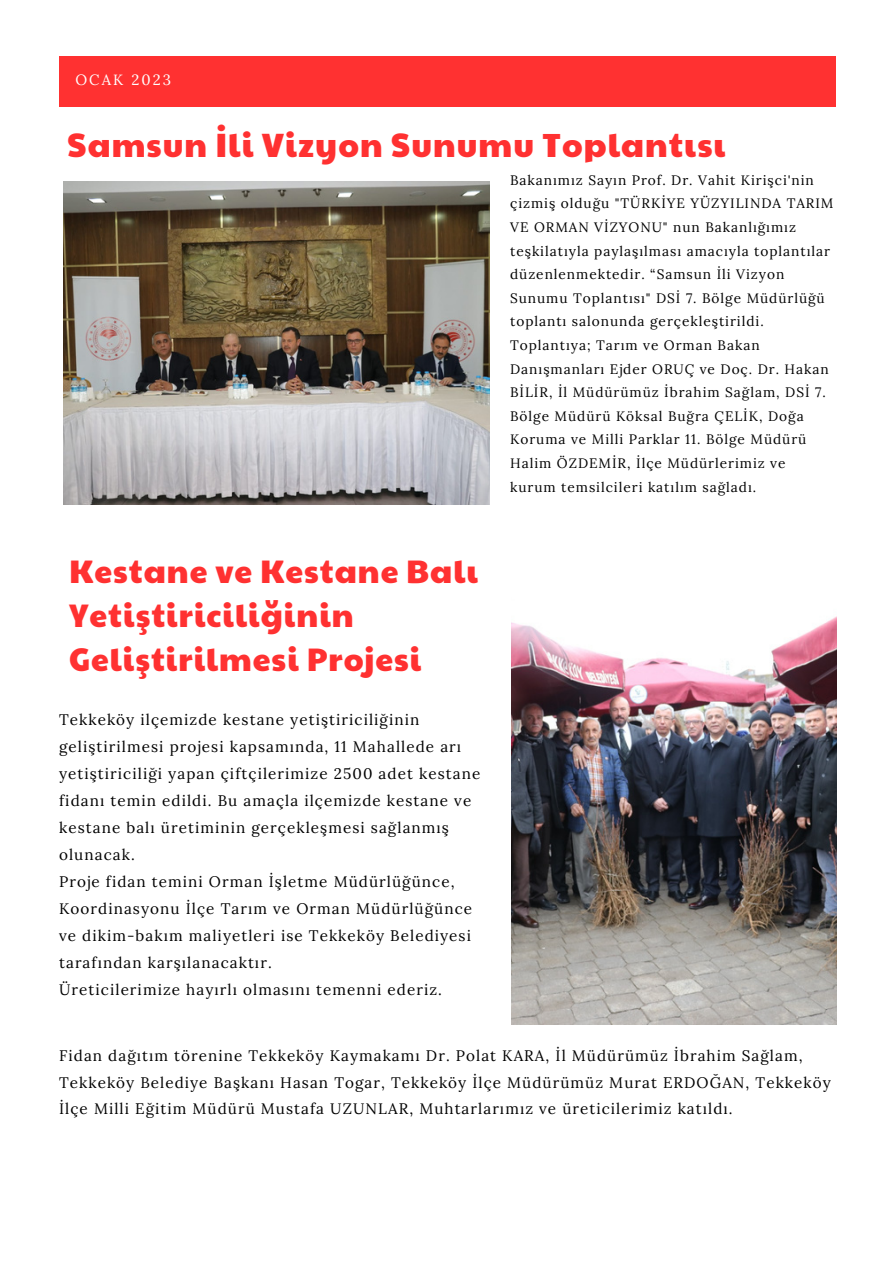
<style>
.page{position:relative;width:893px;height:1264px;background:#fff}
.page>*{position:absolute;margin:0;border:0;box-sizing:border-box;transform-origin:0 0}
.t1{font:33px "Paytone One";letter-spacing:.03em;color:#ff3131}
.t2{font:31.8px/43.8px "Paytone One";letter-spacing:.03em;color:#ff3131}
.t3{font:15.3px/27px "Lora";letter-spacing:.07em;color:#000}
.t4{font:15.15px/26.4px "Lora";letter-spacing:.07em;color:#000}
.t5{font:14.85px "Lora";letter-spacing:.14em;color:#fff}
.t6{font:13.65px/23.5px "Lora";letter-spacing:.07em;color:#000}
</style>
<div class="page">
<img style="left:64px;top:182px;width:425px;height:322px">
<div style="left:59px;top:56px;width:776px;height:51px;background:#ff3131"></div>
<img style="left:512px;top:617px;width:324px;height:407px">
<p class="t5" style="left:75px;top:70px;width:97px">OCAK 2023</p>
<h1 class="t1" style="left:67px;top:120px;width:659px">Samsun İli Vizyon Sunumu Toplantısı</h1>
<h2 class="t2" style="left:69px;top:548px;width:410px">Kestane ve Kestane Balı<br>Yetiştiriciliğinin<br>Geliştirilmesi Projesi</h2>
<p class="t3" style="left:59px;top:706px;width:422px">Tekkeköy ilçemizde kestane yetiştiriciliğinin geliştirilmesi projesi kapsamında, 11 Mahallede arı yetiştiriciliği yapan çiftçilerimize 2500 adet kestane fidanı temin edildi. Bu amaçla ilçemizde kestane ve kestane balı üretiminin gerçekleşmesi sağlanmış olunacak.<br>Proje fidan temini Orman İşletme Müdürlüğünce, Koordinasyonu İlçe Tarım ve Orman Müdürlüğünce ve dikim-bakım maliyetleri ise Tekkeköy Belediyesi tarafından karşılanacaktır.<br>Üreticilerimize hayırlı olmasını temenni ederiz.</p>
<p class="t6" style="left:510px;top:168px;width:325px">Bakanımız Sayın Prof. Dr. Vahit Kirişci'nin çizmiş olduğu "TÜRKİYE YÜZYILINDA TARIM VE ORMAN VİZYONU" nun Bakanlığımız teşkilatıyla paylaşılması amacıyla toplantılar düzenlenmektedir. “Samsun İli Vizyon Sunumu Toplantısı" DSİ 7. Bölge Müdürlüğü toplantı salonunda gerçekleştirildi.<br>Toplantıya; Tarım ve Orman Bakan Danışmanları Ejder ORUÇ ve Doç. Dr. Hakan BİLİR, İl Müdürümüz İbrahim Sağlam, DSİ 7.<br>Bölge Müdürü Köksal Buğra ÇELİK, Doğa Koruma ve Milli Parklar 11. Bölge Müdürü Halim ÖZDEMİR, İlçe Müdürlerimiz ve kurum temsilcileri katılım sağladı.</p>
<p class="t4" style="left:59px;top:1042px;width:773px">Fidan dağıtım törenine Tekkeköy Kaymakamı Dr. Polat KARA, İl Müdürümüz İbrahim Sağlam,<br>Tekkeköy Belediye Başkanı Hasan Togar, Tekkeköy İlçe Müdürümüz Murat ERDOĞAN, Tekkeköy<br>İlçe Milli Eğitim Müdürü Mustafa UZUNLAR, Muhtarlarımız ve üreticilerimiz katıldı.</p>
</div>
